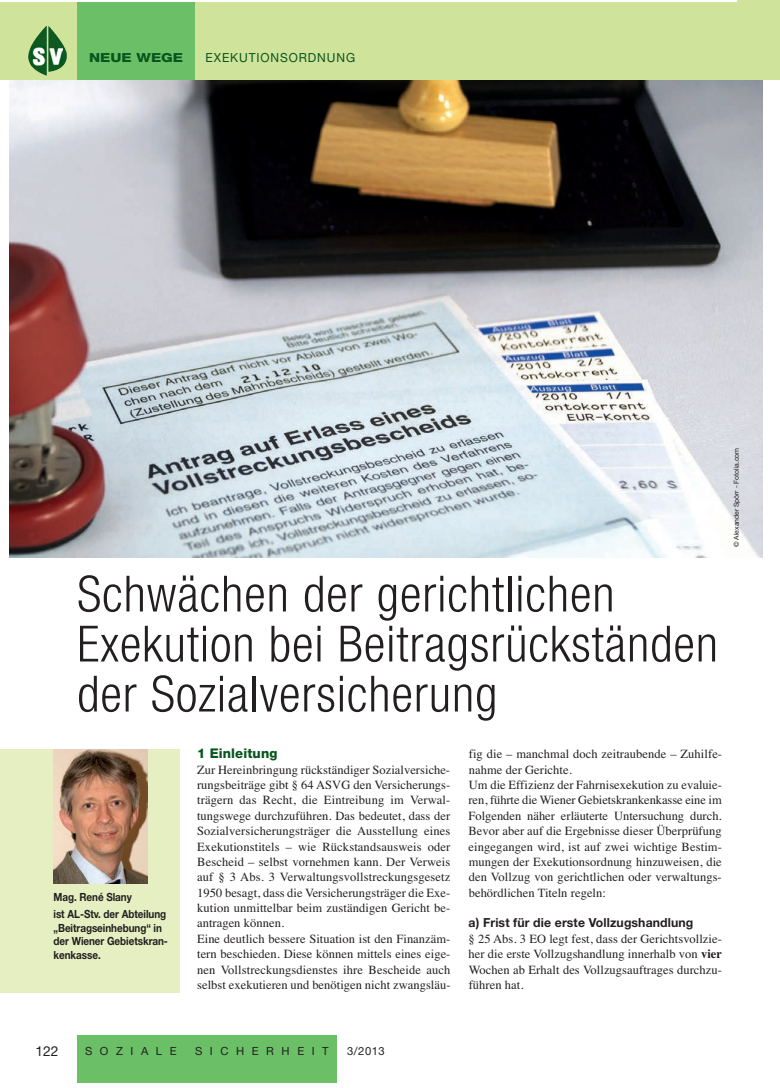
<style>
.page{position:relative;width:780px;height:1088px;background:#fff}
.page>*{position:absolute;margin:0;border:0;box-sizing:border-box;transform-origin:0 0}
.t1{font:300 condensed 50px/50px "Helvetica Neue LT Std";letter-spacing:.02em;color:#231f20}
.t2{font:13.75px "Helvetica Neue";color:#231f20}
.t3{font:800 13.38px "Helvetica Neue";letter-spacing:.01em;color:#08551e}
.t4{font:12.5px/15.4px "Times";letter-spacing:.005em;color:#231f20}
.t5{font:700 12.5px "Helvetica Neue";letter-spacing:.01em;color:#231f20}
.t6{font:12.5px "Helvetica Neue";letter-spacing:.075em;color:#08551e;scale:.96 1}
.t7{font:800 12.5px "Helvetica Neue";color:#08551e;scale:1.2 1}
.t8{font:700 11.25px/13.8px "Helvetica Neue";letter-spacing:-.005em;color:#231f20;scale:.88 1}
.t9{font:11.25px "Helvetica Neue";letter-spacing:.675em;color:#231f20}
.t10{font:6.88px "Helvetica Neue";letter-spacing:-.005em;color:#231f20}
.s1{font-weight:700}
</style>
<div class="page">
<img style="left:9px;top:80px;width:753px;height:477px">
<div style="left:0;top:2px;width:780px;height:78px;background:#d0e39a"></div>
<div style="left:77px;top:2px;width:118px;height:78px;background:#6bc067"></div>
<div style="left:77px;top:1035px;width:260px;height:47px;background:#6bc067"></div>
<div style="left:0;top:749px;width:180px;height:243px;background:#e6efc1"></div>
<img style="left:54px;top:749px;width:93px;height:134px">
<img style="left:48px;top:26px;width:19px;height:46px">
<img style="left:28px;top:26px;width:19px;height:50px">
<img style="left:32px;top:47px;width:14px;height:18px">
<img style="left:50px;top:47px;width:13px;height:18px">
<p class="t7" style="left:89px;top:53px;width:80px">NEUE WEGE</p>
<p class="t6" style="left:206px;top:53px;width:157px">EXEKUTIONSORDNUNG</p>
<h1 class="t1" style="left:77px;top:573px;width:642px">Schwächen der gerichtlichen<br>Exekution bei Beitragsrückständen der Sozialversicherung</h1>
<p class="t8" style="left:54px;top:888px;width:130px;line-height:17.2px">Mag. René Slany<br>ist AL-Stv. der Abteilung</p>
<p class="t8" style="left:54px;top:921px;width:131px">„Beitragseinhebung“ in der Wiener Gebietskran&shy;kenkasse.</p>
<p class="t3" style="left:197px;top:749px;width:82px">1 Einleitung</p>
<p class="t4" style="left:197px;top:762px;width:255px">Zur Hereinbringung rückständiger Sozialversiche&shy;rungsbeiträge gibt § 64 ASVG den Versicherungs&shy;trägern das Recht, die Eintreibung im Verwal&shy;tungswege durchzuführen. Das bedeutet, dass der Sozialversicherungsträger die Ausstellung eines Exekutionstitels – wie Rückstandsausweis oder Bescheid – selbst vornehmen kann. Der Verweis auf § 3 Abs. 3 Verwaltungsvollstreckungsgesetz 1950 besagt, dass die Versicherungsträger die Exe&shy;kution unmittelbar beim zuständigen Gericht be&shy;antragen können.<br>Eine deutlich bessere Situation ist den Finanzäm&shy;tern beschieden. Diese können mittels eines eige&shy;nen Vollstreckungsdienstes ihre Bescheide auch selbst exekutieren und benötigen nicht zwangsläu-</p>
<p class="t4" style="left:468px;top:746px;width:255px">fig die – manchmal doch zeitraubende – Zuhilfe&shy;nahme der Gerichte.<br>Um die Effizienz der Fahrnisexekution zu evaluie&shy;ren, führte die Wiener Gebietskrankenkasse eine im Folgenden näher erläuterte Untersuchung durch.<br>Bevor aber auf die Ergebnisse dieser Überprüfung eingegangen wird, ist auf zwei wichtige Bestim&shy;mungen der Exekutionsordnung hinzuweisen, die den Vollzug von gerichtlichen oder verwaltungs&shy;behördlichen Titeln regeln:</p>
<p class="t5" style="left:468px;top:913px;width:226px">a) Frist für die erste Vollzugshandlung</p>
<p class="t4" style="left:468px;top:931px;width:255px;text-align:justify">§ 25 Abs. 3 EO legt fest, dass der Gerichtsvollzie&shy;her die erste Vollzugshandlung innerhalb von <span class="s1">vier </span>Wochen ab Erhalt des Vollzugsauftrages durchzu&shy;führen hat.</p>
<p class="t10" style="left:733px;top:547px;width:100px;rotate:-90deg">© Alexander Spörr - Fotolia.com</p>
<p class="t2" style="left:35px;top:1046px;width:24px">122</p>
<p class="t9" style="left:85px;top:1046px;width:93px">SOZIALE</p>
<p class="t9" style="left:195px;top:1046px;width:135px">SICHERHEIT</p>
<p class="t9" style="left:347px;top:1046px;width:39px">3/2013</p>
</div>
